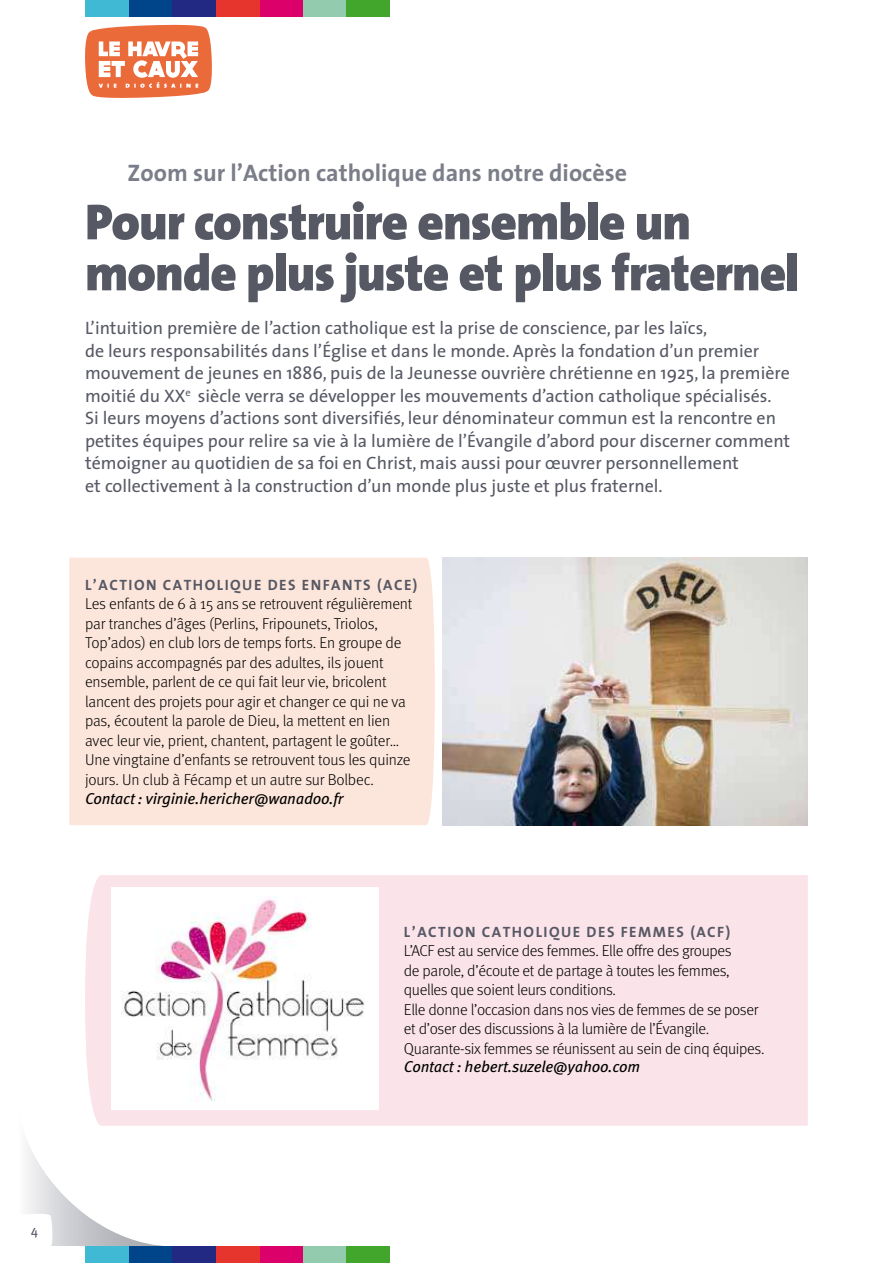
<style>
.page{position:relative;width:893px;height:1263px;background:#fff}
.page>*{position:absolute;margin:0;border:0;box-sizing:border-box;transform-origin:0 0}
.t1{font:900 51px/51px "The Sans";letter-spacing:-.02em;color:#565864}
.t2{font:700 24px "The Sans";color:#7b7e89}
.t3{font:18px/22.5px "The Sans Plain";color:#565864}
.t4{font:300 15.75px/19.5px "Meta Pro";letter-spacing:-.015em;color:#000}
.t5{font:italic 15.75px "Meta Pro";letter-spacing:-.015em;color:#000}
.t6{font:700 15px "The Sans";letter-spacing:.1em;color:#565864}
.t7{font:13.5px "Meta Pro";color:#565864}
</style>
<div class="page">
<div style="left:85px;top:875px;width:723px;height:251px;background:#fae4ea"></div>
<div style="left:69px;top:557px;width:366px;height:268px;background:#fce6db"></div>
<img style="left:442px;top:558px;width:366px;height:267px">
<div style="left:112px;top:888px;width:267px;height:222px;background:#fff"></div>
<img style="left:122px;top:896px;width:242px;height:205px">
<svg style="left:27px;top:1097px;width:139px;height:149px"></svg>
<svg style="left:85px;top:24px;width:127px;height:74px"></svg>
<div style="left:85px;top:0;width:44px;height:17px;background:#3fb9d4"></div>
<div style="left:129px;top:0;width:43px;height:17px;background:#00458a"></div>
<div style="left:172px;top:0;width:44px;height:17px;background:#222983"></div>
<div style="left:216px;top:0;width:44px;height:17px;background:#e5352c"></div>
<div style="left:260px;top:0;width:44px;height:17px;background:#dc006b"></div>
<div style="left:304px;top:0;width:43px;height:17px;background:#93cbaf"></div>
<div style="left:347px;top:0;width:43px;height:17px;background:#41a62b"></div>
<div style="left:85px;top:1246px;width:44px;height:17px;background:#3fb9d4"></div>
<div style="left:129px;top:1246px;width:43px;height:17px;background:#00458a"></div>
<div style="left:172px;top:1246px;width:44px;height:17px;background:#222983"></div>
<div style="left:216px;top:1246px;width:44px;height:17px;background:#e5352c"></div>
<div style="left:260px;top:1246px;width:44px;height:17px;background:#dc006b"></div>
<div style="left:304px;top:1246px;width:43px;height:17px;background:#93cbaf"></div>
<div style="left:347px;top:1246px;width:43px;height:17px;background:#41a62b"></div>
<h2 class="t2" style="left:128px;top:153px;width:501px">Zoom sur l’Action catholique dans notre diocèse</h2>
<h1 class="t1" style="left:85px;top:196px;width:716px">Pour construire ensemble un monde plus juste et plus fraternel</h1>
<p class="t3" style="left:85px;top:317px;width:707px">L’intuition première de l’action catholique est la prise de conscience, par les laïcs,<br>de leurs responsabilités dans l’Église et dans le monde. Après la fondation d’un premier mouvement de jeunes en 1886, puis de la Jeunesse ouvrière chrétienne en 1925, la première moitié du XX<sup>e</sup> siècle verra se développer les mouvements d’action catholique spécialisés.<br>Si leurs moyens d’actions sont diversifiés, leur dénominateur commun est la rencontre en petites équipes pour relire sa vie à la lumière de l’Évangile d’abord pour discerner comment témoigner au quotidien de sa foi en Christ, mais aussi pour œuvrer personnellement<br>et collectivement à la construction d’un monde plus juste et plus fraternel.</p>
<p class="t6" style="left:85px;top:572px;width:334px">L’ACTION CATHOLIQUE DES ENFANTS (ACE)</p>
<p class="t4" style="left:85px;top:593px;width:329px">Les enfants de 6 à 15 ans se retrouvent régulièrement par tranches d’âges (Perlins, Fripounets, Triolos, Top’ados) en club lors de temps forts. En groupe de copains accompagnés par des adultes, ils jouent ensemble, parlent de ce qui fait leur vie, bricolent lancent des projets pour agir et changer ce qui ne va pas, écoutent la parole de Dieu, la mettent en lien avec leur vie, prient, chantent, partagent le goûter… Une vingtaine d’enfants se retrouvent tous les quinze jours. Un club à Fécamp et un autre sur Bolbec.</p>
<p class="t5" style="left:85px;top:787px;width:260px">Contact : virginie.hericher@wanadoo.fr</p>
<p class="t6" style="left:404px;top:919px;width:328px">L’ACTION CATHOLIQUE DES FEMMES (ACF)</p>
<p class="t4" style="left:404px;top:940px;width:362px">L’ACF est au service des femmes. Elle offre des groupes<br>de parole, d’écoute et de partage à toutes les femmes, quelles que soient leurs conditions.<br>Elle donne l’occasion dans nos vies de femmes de se poser et d’oser des discussions à la lumière de l’Évangile.<br>Quarante-six femmes se réunissent au sein de cinq équipes.</p>
<p class="t5" style="left:404px;top:1054px;width:238px">Contact : hebert.suzele@yahoo.com</p>
<p class="t7" style="left:31px;top:1220px;width:9px">4</p>
</div>
